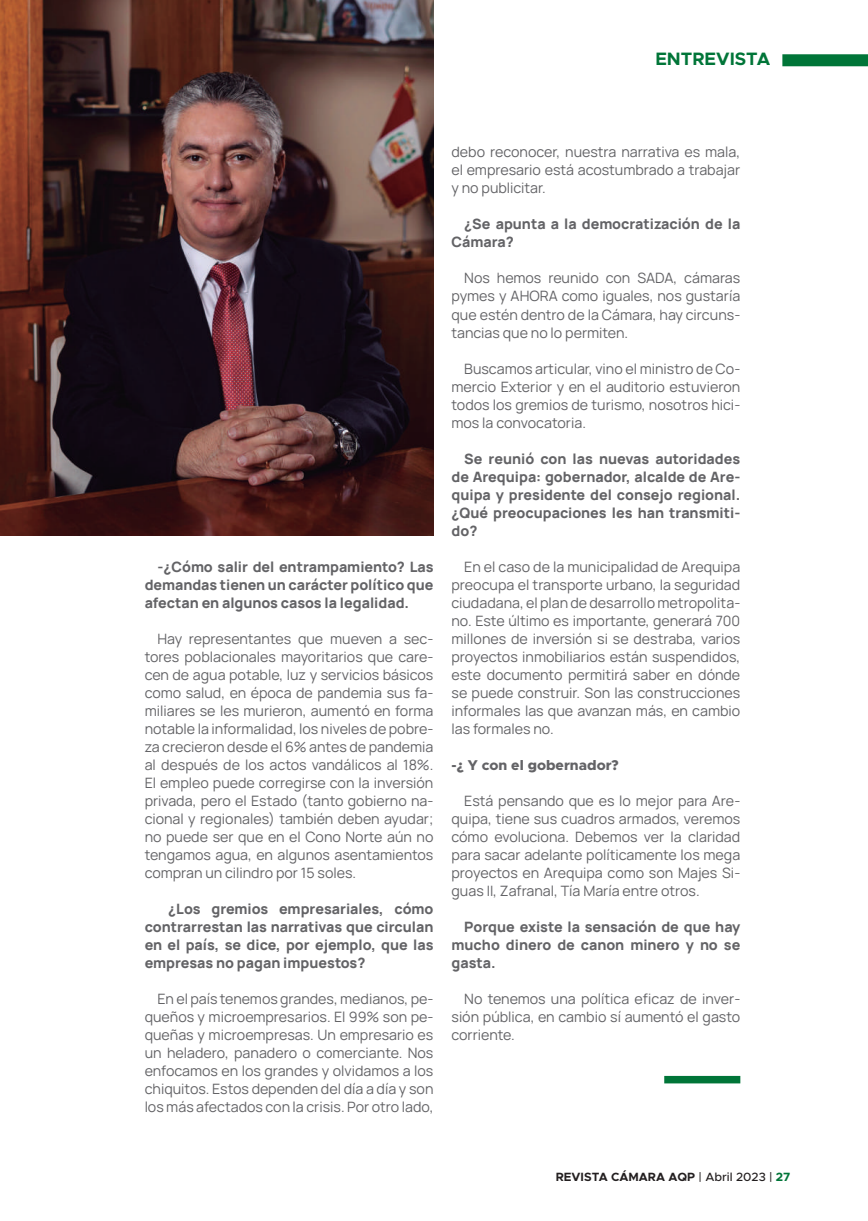
<style>
.page{position:relative;width:868px;height:1221px;background:#fff}
.page>*{position:absolute;margin:0;border:0;box-sizing:border-box;transform-origin:0 0}
.t1{font:700 18px "Metropolis";color:#007538}
.t2{font:14.25px/18px "Manrope";color:#636366;text-align:justify}
.t3{font:800 14.25px/18px "Manrope";color:#636366;text-align:justify}
.t4{font:800 14.25px "Metropolis";color:#636366}
.t5{font:700 12px "Metropolis";color:#231f20}
.s1{font-weight:500}
.s2{color:#007538}
</style>
<div class="page">
<img style="left:0;top:0;width:433px;height:535px">
<div style="left:664px;top:1075px;width:76px;height:8px;background:#007538"></div>
<div style="left:782px;top:54px;width:85px;height:12px;background:#007538"></div>
<p class="t1" style="left:655px;top:47px;width:116px">ENTREVISTA</p>
<p class="t3" style="left:145px;top:557px;width:290px;text-indent:13px">-¿Cómo salir del entrampamiento? Las demandas tienen un carácter político que afectan en algunos casos la legalidad.</p>
<p class="t2" style="left:145px;top:629px;width:290px;text-indent:13px">Hay representantes que mueven a sec&shy;tores poblacionales mayoritarios que care&shy;cen de agua potable, luz y servicios básicos como salud, en época de pandemia sus fa&shy;miliares se les murieron, aumentó en forma notable la informalidad, los niveles de pobre&shy;za crecieron desde el 6% antes de pandemia al después de los actos vandálicos al 18%.<br>El empleo puede corregirse con la inversión privada, pero el Estado (tanto gobierno na&shy;cional y regionales) también deben ayudar; no puede ser que en el Cono Norte aún no tengamos agua, en algunos asentamientos compran un cilindro por 15 soles.</p>
<p class="t3" style="left:145px;top:899px;width:290px;text-indent:24px">¿Los gremios empresariales, cómo contrarrestan las narrativas que circulan en el país, se dice, por ejemplo, que las empresas no pagan impuestos?</p>
<p class="t2" style="left:145px;top:989px;width:290px;text-indent:13px">En el país tenemos grandes, medianos, pe&shy;queños y microempresarios. El 99% son pe&shy;queñas y microempresas. Un empresario es un heladero, panadero o comerciante. Nos enfocamos en los grandes y olvidamos a los chiquitos. Estos dependen del día a día y son los más afectados con la crisis. Por otro lado,</p>
<p class="t2" style="left:451px;top:143px;width:290px">debo reconocer, nuestra narrativa es mala, el empresario está acostumbrado a trabajar y no publicitar.</p>
<p class="t3" style="left:451px;top:215px;width:290px;text-indent:13px">¿Se apunta a la democratización de la<br>Cámara?</p>
<p class="t2" style="left:451px;top:269px;width:290px;text-indent:13px">Nos hemos reunido con SADA, cámaras pymes y AHORA como iguales, nos gustaría que estén dentro de la Cámara, hay circuns&shy;tancias que no lo permiten.</p>
<p class="t2" style="left:451px;top:359px;width:290px;text-indent:13px">Buscamos articular, vino el ministro de Co&shy;mercio Exterior y en el auditorio estuvieron todos los gremios de turismo, nosotros hici&shy;mos la convocatoria.</p>
<p class="t3" style="left:451px;top:449px;width:290px;text-indent:13px">Se reunió con las nuevas autoridades de Arequipa: gobernador, alcalde de Are&shy;quipa y presidente del consejo regional. ¿Qué preocupaciones les han transmiti&shy;do?</p>
<p class="t2" style="left:451px;top:557px;width:290px;text-indent:13px">En el caso de la municipalidad de Arequipa preocupa el transporte urbano, la seguridad ciudadana, el plan de desarrollo metropolita&shy;no. Este último es importante, generará 700 millones de inversión si se destraba, varios proyectos inmobiliarios están suspendidos, este documento permitirá saber en dónde se puede construir. Son las construcciones informales las que avanzan más, en cambio las formales no.</p>
<p class="t4" style="left:451px;top:755px;width:169px">-¿ Y con el gobernador?</p>
<p class="t2" style="left:451px;top:791px;width:290px;text-indent:13px">Está pensando que es lo mejor para Are&shy;quipa, tiene sus cuadros armados, veremos cómo evoluciona. Debemos ver la claridad para sacar adelante políticamente los mega proyectos en Arequipa como son Majes Si&shy;guas II, Zafranal, Tía María entre otros.</p>
<p class="t3" style="left:451px;top:917px;width:290px;text-indent:13px">Porque existe la sensación de que hay mucho dinero de canon minero y no se gasta.</p>
<p class="t2" style="left:451px;top:989px;width:290px;text-indent:13px">No tenemos una política eficaz de inver&shy;sión pública, en cambio sí aumentó el gasto corriente.</p>
<p class="t5" style="left:555px;top:1169px;width:236px">REVISTA CÁMARA AQP <span class="s1">| Abril 2023 |</span> <span class="s2">27</span></p>
</div>
